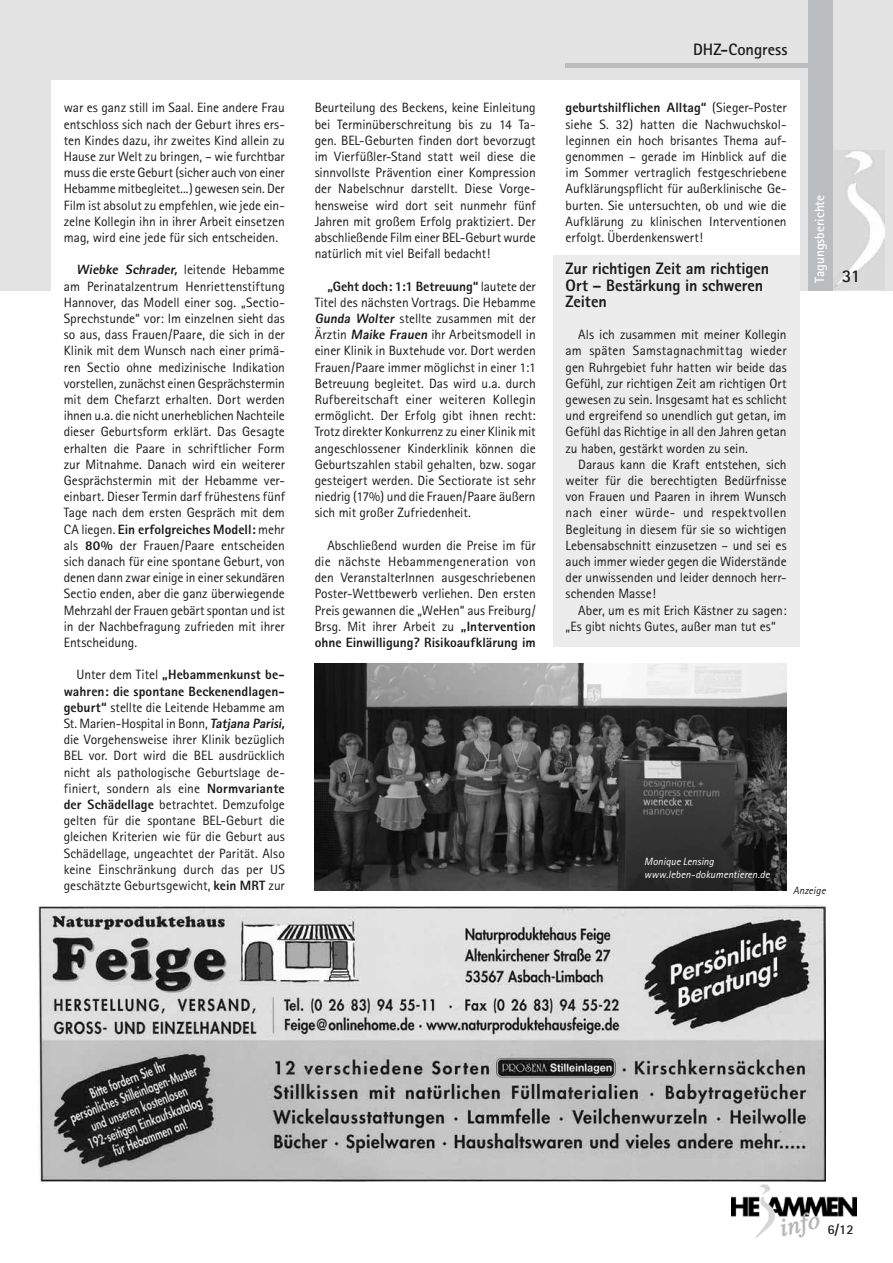
<style>
.page{position:relative;width:893px;height:1263px;background:#fff}
.page>*{position:absolute;margin:0;border:0;box-sizing:border-box;transform-origin:0 0}
.t1{font:700 18px "Rotis Sans Serif";color:#1a1a18}
.t2{font:800 16.5px/16.2px "Rotis Sans Serif";letter-spacing:-.005em;color:#1a1a18}
.t3{font:700 16.5px "Rotis Sans Serif";color:#1a1a18}
.t4{font:13.5px/16.2px "Rotis Sans Serif";color:#1a1a18;text-align:justify}
.t5{font:700 13.5px "Rotis Sans Serif";color:#fff}
.t6{font:700 13.5px "Rotis Sans Serif";color:#1a1a18}
.t7{font:italic 10.5px/12.6px "Rotis Sans Serif";letter-spacing:.005em;color:#fff}
.t8{font:italic 10.5px "Rotis Sans Serif";letter-spacing:.005em;color:#1a1a18}
.s1{font-weight:800}
</style>
<div class="page">
<div style="left:0;top:0;width:893px;height:290px;background:#e3e3e3"></div>
<img style="left:834px;top:151px;width:50px;height:139px">
<div style="left:808px;top:0;width:25px;height:290px;background:#bbbcbd"></div>
<img style="left:732px;top:1184px;width:125px;height:54px">
<hr style="left:566px;top:63px;width:242px;height:4px;background:#bbbcbd">
<div style="left:51px;top:80px;width:748px;height:227px;background:#fff"></div>
<img style="left:38px;top:905px;width:788px;height:277px">
<img style="left:315px;top:663px;width:472px;height:227px">
<div style="left:553px;top:256px;width:246px;height:391px;background:#ececed"></div>
<p class="t4" style="left:64px;top:100px;width:223px">war es ganz still im Saal. Eine andere Frau entschloss sich nach der Geburt ihres ers&shy;ten Kindes dazu, ihr zweites Kind allein zu Hause zur Welt zu bringen, – wie furchtbar muss die erste Geburt (sicher auch von einer Hebamme mitbegleitet...) gewesen sein. Der Film ist absolut zu empfehlen, wie jede ein&shy;zelne Kollegin ihn in ihrer Arbeit einsetzen mag, wird eine jede für sich entscheiden.</p>
<p class="t4" style="left:64px;top:262px;width:223px;text-indent:13px"><span class="s1">Wiebke Schrader,</span> leitende Hebamme am Perinatalzentrum Henriettenstiftung Hannover, das Modell einer sog. „Sectio-Sprechstunde“ vor: Im einzelnen sieht das so aus, dass Frauen/Paare, die sich in der Klinik mit dem Wunsch nach einer primä&shy;ren Sectio ohne medizinische Indikation vorstellen, zunächst einen Gesprächstermin mit dem Chefarzt erhalten. Dort werden ihnen u.a. die nicht unerheblichen Nachteile dieser Geburtsform erklärt. Das Gesagte erhalten die Paare in schriftlicher Form zur Mitnahme. Danach wird ein weiterer Gesprächstermin mit der Hebamme ver&shy;einbart. Dieser Termin darf frühestens fünf Tage nach dem ersten Gespräch mit dem CA liegen. <span class="s1">Ein erfolgreiches Modell:</span> mehr als <span class="s1">80%</span> der Frauen/Paare entscheiden sich danach für eine spontane Geburt, von denen dann zwar einige in einer sekundären Sectio enden, aber die ganz überwiegende Mehrzahl der Frauen gebärt spontan und ist in der Nachbefragung zufrieden mit ihrer Entscheidung.</p>
<p class="t4" style="left:64px;top:667px;width:225px;text-align:left;text-indent:13px">Unter dem Titel <span class="s1">„Hebammenkunst be&shy;wahren: die spontane Beckenendlagen&shy;geburt“</span> stellte die Leitende Hebamme am St. Marien-Hospital in Bonn, <span class="s1">Tatjana Parisi, </span>die Vorgehensweise ihrer Klinik bezüglich BEL vor. Dort wird die BEL ausdrücklich nicht als pathologische Geburtslage de&shy;finiert, sondern als eine <span class="s1">Normvariante der Schädellage</span> betrachtet. Demzufolge gelten für die spontane BEL-Geburt die gleichen Kriterien wie für die Geburt aus Schädellage, ungeachtet der Parität. Also keine Einschränkung durch das per US geschätzte Geburtsgewicht, <span class="s1">kein MRT</span> zur</p>
<p class="t4" style="left:315px;top:100px;width:223px">Beurteilung des Beckens, keine Einleitung bei Terminüberschreitung bis zu 14 Ta&shy;gen. BEL-Geburten finden dort bevorzugt im Vierfüßler-Stand statt weil diese die sinnvollste Prävention einer Kompression der Nabelschnur darstellt. Diese Vorge&shy;hensweise wird dort seit nunmehr fünf Jahren mit großem Erfolg praktiziert. Der abschließende Film einer BEL-Geburt wurde natürlich mit viel Beifall bedacht!</p>
<p class="t4" style="left:315px;top:278px;width:223px;text-indent:13px"><span class="s1">„Geht doch: 1:1 Betreuung“</span> lautete der Titel des nächsten Vortrags. Die Hebamme <span class="s1">Gunda Wolter</span> stellte zusammen mit der Ärztin <span class="s1">Maike Frauen</span> ihr Arbeitsmodell in einer Klinik in Buxtehude vor. Dort werden Frauen/Paare immer möglichst in einer 1:1<br>Betreuung begleitet. Das wird u.a. durch Rufbereitschaft einer weiteren Kollegin ermöglicht. Der Erfolg gibt ihnen recht:<br>Trotz direkter Konkurrenz zu einer Klinik mit angeschlossener Kinderklinik können die Geburtszahlen stabil gehalten, bzw. sogar gesteigert werden. Die Sectiorate ist sehr niedrig (17%) und die Frauen/Paare äußern sich mit großer Zufriedenheit.</p>
<p class="t4" style="left:315px;top:537px;width:223px;text-indent:13px">Abschließend wurden die Preise im für die nächste Hebammengeneration von den VeranstalterInnen ausgeschriebenen Poster-Wettbewerb verliehen. Den ersten Preis gewannen die „WeHen“ aus Freiburg/ Brsg. Mit ihrer Arbeit zu <span class="s1">„Intervention ohne Einwilligung? Risikoaufklärung im</span></p>
<p class="t3" style="left:693px;top:39px;width:96px">DHZ-Congress</p>
<p class="t4" style="left:566px;top:100px;width:223px"><span class="s1">geburtshilflichen Alltag“</span> (Sieger-Poster siehe S. 32) hatten die Nachwuchskol&shy;leginnen ein hoch brisantes Thema auf&shy;genommen – gerade im Hinblick auf die im Sommer vertraglich festgeschriebene Aufklärungspflicht für außerklinische Ge&shy;burten. Sie untersuchten, ob und wie die Aufklärung zu klinischen Interventionen erfolgt. Überdenkenswert!</p>
<p class="t2" style="left:566px;top:260px;width:205px">Zur richtigen Zeit am richtigen<br>Ort – Bestärkung in schweren<br>Zeiten</p>
<p class="t4" style="left:566px;top:326px;width:223px;text-indent:13px">Als ich zusammen mit meiner Kollegin am späten Samstagnachmittag wieder gen Ruhrgebiet fuhr hatten wir beide das Gefühl, zur richtigen Zeit am richtigen Ort gewesen zu sein. Insgesamt hat es schlicht und ergreifend so unendlich gut getan, im Gefühl das Richtige in all den Jahren getan zu haben, gestärkt worden zu sein.</p>
<p class="t4" style="left:566px;top:456px;width:223px;text-indent:13px">Daraus kann die Kraft entstehen, sich weiter für die berechtigten Bedürfnisse von Frauen und Paaren in ihrem Wunsch nach einer würde- und respektvollen Begleitung in diesem für sie so wichtigen Lebensabschnitt einzusetzen – und sei es auch immer wieder gegen die Widerstände der unwissenden und leider dennoch herr&shy;schenden Masse!</p>
<p class="t4" style="left:566px;top:602px;width:223px;text-indent:13px">Aber, um es mit Erich Kästner zu sagen: „Es gibt nichts Gutes, außer man tut es“</p>
<p class="t5" style="left:811px;top:283px;width:89px;rotate:-90deg">Tagungsberichte</p>
<h1 class="t1" style="left:842px;top:265px;width:20px">31</h1>
<p class="t7" style="left:644px;top:855px;width:127px">Monique Lensing www.leben-dokumentieren.de</p>
<p class="t8" style="left:793px;top:884px;width:34px">Anzeige</p>
<p class="t6" style="left:828px;top:1221px;width:28px">6/12</p>
</div>
